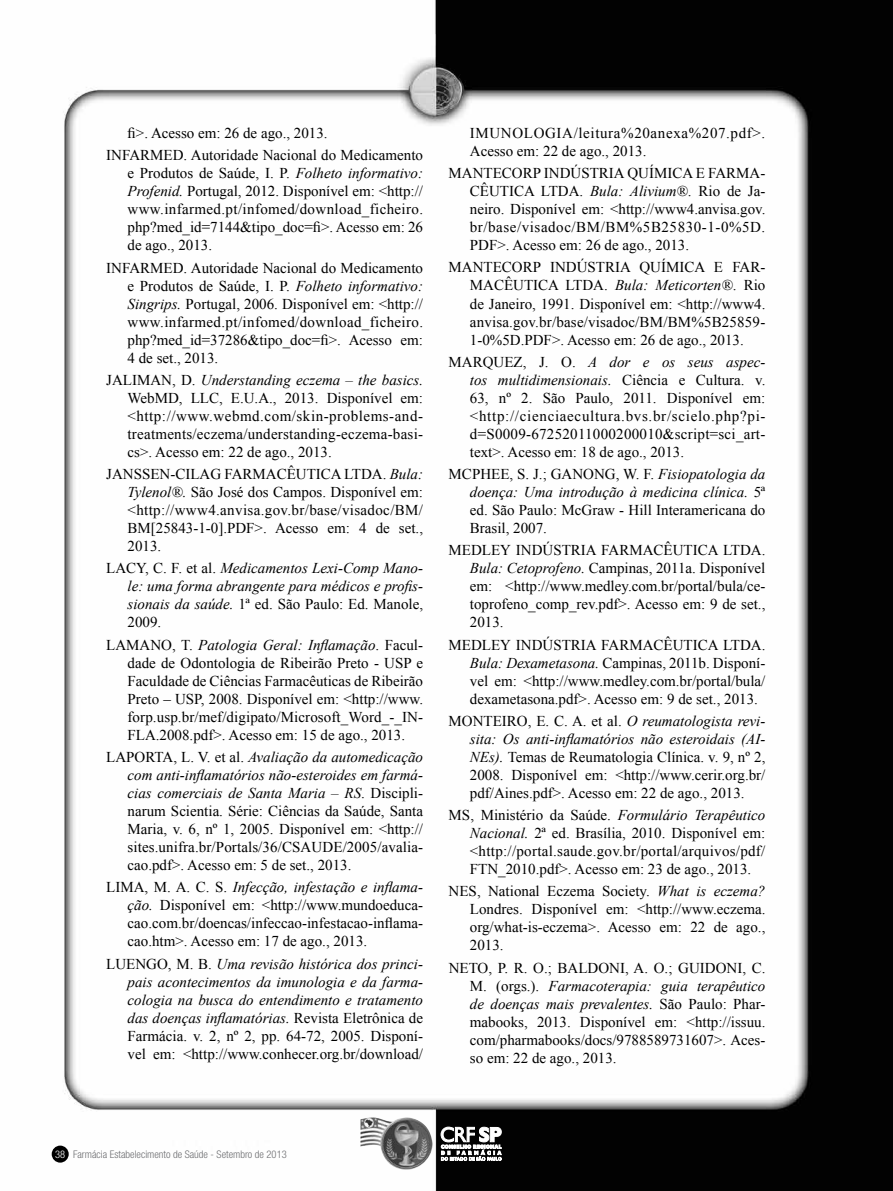
<style>
.page{position:relative;width:893px;height:1191px;background:#fff}
.page>*{position:absolute;margin:0;border:0;box-sizing:border-box;transform-origin:0 0}
.t1{font:15px/18px "Times New Roman";color:#000;text-align:justify}
.t2{font:italic 15px/18px "Times New Roman";color:#000;text-align:justify}
.t3{font:15px/18px "Times New Roman";letter-spacing:.04em;color:#000}
.t4{font:300 condensed 10.5px "Helvetica Neue";color:#6d6e71}
.s1{font-style:italic}
.s2{font-style:normal}
.s3{color:#fff}
</style>
<div class="page">
<img style="left:51px;top:0;width:842px;height:1191px">
<div style="left:52px;top:1145px;width:17px;height:17px;background:#000;border-radius:50%"></div>
<svg style="left:441px;top:1126px;width:61px;height:34px"></svg>
<img style="left:360px;top:1117px;width:73px;height:52px">
<p class="t1" style="left:106px;top:122px;width:318px;line-height:22.2px;text-indent:21px">fi&gt;. Acesso em: 26 de ago., 2013.<br>INFARMED. Autoridade Nacional do Medicamento</p>
<p class="t1" style="left:128px;top:164px;width:297px">e Produtos de Saúde, I. P. <span class="s1">Folheto informativo:<br>Profenid.</span> Portugal, 2012. Disponível em: &lt;http:// www.infarmed.pt/infomed/download_ficheiro. php?med_id=7144&amp;tipo_doc=fi&gt;. Acesso em: 26 de ago., 2013.</p>
<p class="t1" style="left:128px;top:258px;width:297px;text-indent:-21px">INFARMED. Autoridade Nacional do Medicamento e Produtos de Saúde, I. P. <span class="s1">Folheto informativo:<br>Singrips.</span> Portugal, 2006. Disponível em: &lt;http:// www.infarmed.pt/infomed/download_ficheiro. php?med_id=37286&amp;tipo_doc=fi&gt;. Acesso em:<br>4 de set., 2013.</p>
<p class="t1" style="left:128px;top:370px;width:297px;text-indent:-21px">JALIMAN, D. <span class="s1">Understanding eczema – the basics.<br></span>WebMD, LLC, E.U.A., 2013. Disponível em: &lt;http://www.webmd.com/skin-problems-and&shy;treatments/eczema/understanding-eczema-basi&shy;cs&gt;. Acesso em: 22 de ago., 2013.</p>
<p class="t1" style="left:128px;top:465px;width:297px;text-indent:-21px">JANSSEN-CILAG FARMACÊUTICA LTDA. <span class="s1">Bula:<br>Tylenol®.</span> São José dos Campos. Disponível em: &lt;http://www4.anvisa.gov.br/base/visadoc/BM/ BM[25843-1-0].PDF&gt;. Acesso em: 4 de set., 2013.</p>
<p class="t2" style="left:128px;top:559px;width:297px;text-indent:-21px"><span class="s2">LACY, C. F. et al.</span> Medicamentos Lexi-Comp Mano&shy;le: uma forma abrangente para médicos e profis&shy;sionais da saúde. <span class="s2">1ª ed. São Paulo: Ed. Manole, 2009.</span></p>
<p class="t1" style="left:128px;top:635px;width:297px;text-indent:-21px">LAMANO, T. <span class="s1">Patologia Geral: Inflamação</span>. Facul&shy;dade de Odontologia de Ribeirão Preto - USP e Faculdade de Ciências Farmacêuticas de Ribeirão Preto – USP, 2008. Disponível em: &lt;http://www. forp.usp.br/mef/digipato/Microsoft_Word_-_IN-FLA.2008.pdf&gt;. Acesso em: 15 de ago., 2013.</p>
<p class="t1" style="left:128px;top:747px;width:297px;text-indent:-21px">LAPORTA, L. V. et al. <span class="s1">Avaliação da automedicação com anti-inflamatórios não-esteroides em farmá&shy;cias comerciais de Santa Maria – RS</span>. Discipli&shy;narum Scientia. Série: Ciências da Saúde, Santa Maria, v. 6, nº 1, 2005. Disponível em: &lt;http:// sites.unifra.br/Portals/36/CSAUDE/2005/avalia&shy;cao.pdf&gt;. Acesso em: 5 de set., 2013.</p>
<p class="t1" style="left:128px;top:878px;width:297px;text-indent:-21px">LIMA, M. A. C. S. <span class="s1">Infecção, infestação e inflama&shy;ção.</span> Disponível em: &lt;http://www.mundoeduca&shy;cao.com.br/doencas/infeccao-infestacao-inflama&shy;cao.htm&gt;. Acesso em: 17 de ago., 2013.</p>
<p class="t2" style="left:128px;top:954px;width:297px;text-indent:-21px"><span class="s2">LUENGO, M. B.</span> Uma revisão histórica dos princi&shy;pais acontecimentos da imunologia e da farma&shy;cologia na busca do entendimento e tratamento das doenças inflamatórias. <span class="s2">Revista Eletrônica de Farmácia. v. 2, nº 2, pp. 64-72, 2005. Disponí&shy;vel em: &lt;http://www.conhecer.org.br/download/</span></p>
<p class="t3" style="left:470px;top:124px;width:297px">IMUNOLOGIA/leitura%20anexa%207.pdf&gt;.<br>Acesso em: 22 de ago., 2013.</p>
<p class="t1" style="left:470px;top:164px;width:297px;text-indent:-21px">MANTECORP INDÚSTRIA QUÍMICA E FARMA-CÊUTICA LTDA. <span class="s1">Bula: Alivium®</span>. Rio de Ja&shy;neiro. Disponível em: &lt;http://www4.anvisa.gov. br/base/visadoc/BM/BM%5B25830-1-0%5D.<br>PDF&gt;. Acesso em: 26 de ago., 2013.</p>
<p class="t1" style="left:470px;top:258px;width:297px;text-indent:-21px">MANTECORP INDÚSTRIA QUÍMICA E FAR-MACÊUTICA LTDA. <span class="s1">Bula: Meticorten®</span>. Rio de Janeiro, 1991. Disponível em: &lt;http://www4. anvisa.gov.br/base/visadoc/BM/BM%5B25859- 1-0%5D.PDF&gt;. Acesso em: 26 de ago., 2013.</p>
<p class="t1" style="left:470px;top:352px;width:297px;text-indent:-21px">MARQUEZ, J. O. <span class="s1">A dor e os seus aspec&shy;tos multidimensionais.</span> Ciência e Cultura. v.<br>63, nº 2. São Paulo, 2011. Disponível em: &lt;http://cienciaecultura.bvs.br/scielo.php?pi&shy;d=S0009-67252011000200010&amp;script=sci_art&shy;text&gt;. Acesso em: 18 de ago., 2013.</p>
<p class="t1" style="left:470px;top:465px;width:297px;text-indent:-21px">MCPHEE, S. J.; GANONG, W. F. <span class="s1">Fisiopatologia da doença: Uma introdução à medicina clínica.</span> 5ª ed. São Paulo: McGraw - Hill Interamericana do Brasil, 2007.</p>
<p class="t1" style="left:470px;top:541px;width:297px;text-indent:-21px">MEDLEY INDÚSTRIA FARMACÊUTICA LTDA.<br><span class="s1">Bula: Cetoprofeno.</span> Campinas, 2011a. Disponível em: &lt;http://www.medley.com.br/portal/bula/ce&shy;toprofeno_comp_rev.pdf&gt;. Acesso em: 9 de set., 2013.</p>
<p class="t1" style="left:470px;top:635px;width:297px;text-indent:-21px">MEDLEY INDÚSTRIA FARMACÊUTICA LTDA.<br><span class="s1">Bula: Dexametasona.</span> Campinas, 2011b. Disponí&shy;vel em: &lt;http://www.medley.com.br/portal/bula/ dexametasona.pdf&gt;. Acesso em: 9 de set., 2013.</p>
<p class="t1" style="left:470px;top:711px;width:297px;text-indent:-21px">MONTEIRO, E. C. A. et al. <span class="s1">O reumatologista revi&shy;sita: Os anti-inflamatórios não esteroidais (AI-NEs).</span> Temas de Reumatologia Clínica. v. 9, nº 2, 2008. Disponível em: &lt;http://www.cerir.org.br/ pdf/Aines.pdf&gt;. Acesso em: 22 de ago., 2013.</p>
<p class="t1" style="left:470px;top:806px;width:297px;text-indent:-21px">MS, Ministério da Saúde. <span class="s1">Formulário Terapêutico Nacional.</span> 2ª ed. Brasília, 2010. Disponível em: &lt;http://portal.saude.gov.br/portal/arquivos/pdf/ FTN_2010.pdf&gt;. Acesso em: 23 de ago., 2013.</p>
<p class="t1" style="left:470px;top:882px;width:297px;text-indent:-21px">NES, National Eczema Society. <span class="s1">What is eczema?<br></span>Londres. Disponível em: &lt;http://www.eczema. org/what-is-eczema&gt;. Acesso em: 22 de ago., 2013.</p>
<p class="t1" style="left:470px;top:958px;width:297px;text-indent:-21px">NETO, P. R. O.; BALDONI, A. O.; GUIDONI, C.<br>M. (orgs.). <span class="s1">Farmacoterapia: guia terapêutico de doenças mais prevalentes.</span> São Paulo: Phar&shy;mabooks, 2013. Disponível em: &lt;http://issuu. com/pharmabooks/docs/9788589731607&gt;. Aces&shy;so em: 22 de ago., 2013.</p>
<p class="t4" style="left:55px;top:1148px;width:233px"><span class="s3">38</span> Farmácia Estabelecimento de Saúde - Setembro de 2013</p>
</div>
